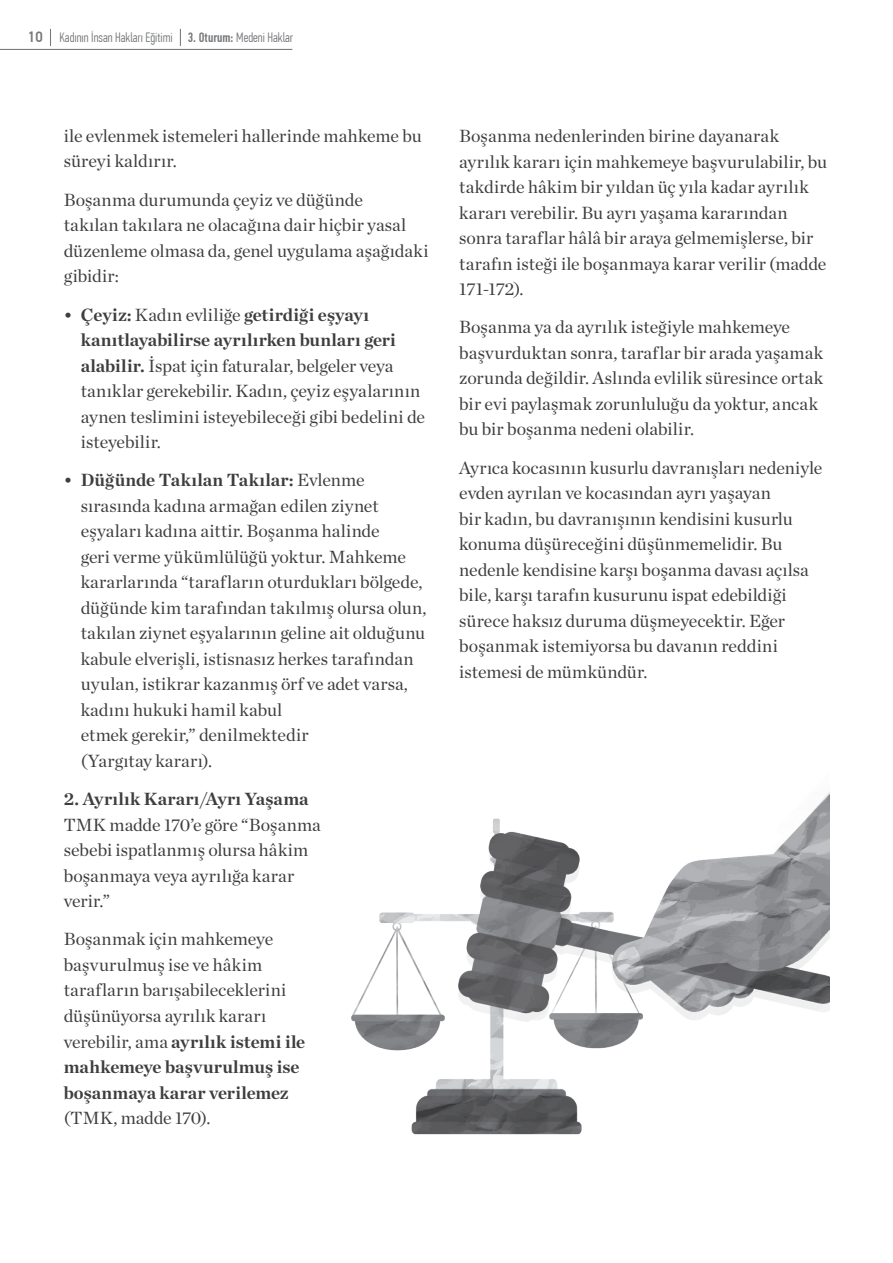
<style>
.page{position:relative;width:893px;height:1263px;background:#fff}
.page>*{position:absolute;margin:0;border:0;box-sizing:border-box;transform-origin:0 0}
.t1{font:18px/25.5px "Chronicle Deck";color:#3e3e3f}
.t2{font:700 18px "Chronicle Deck";letter-spacing:.015em;color:#3e3e3f}
.t3{font:300 13.5px "PF Din Text Comp Pro";color:#76787b}
.s1{font-family:"PF Din Text Pro";font-weight:500;font-size:15px}
.s2{font-weight:500}
.s3{font-weight:700}
</style>
<div class="page">
<svg style="left:180px;top:29px;width:1px;height:17px"></svg>
<svg style="left:50px;top:29px;width:1px;height:17px"></svg>
<hr style="left:0;top:49px;width:292px;height:1px;background:#76787b">
<img style="left:351px;top:792px;width:478px;height:343px">
<p class="t3" style="left:27px;top:29px;width:267px"><span class="s1">10</span> Kadının İnsan Hakları Eğitimi <span class="s2">3. Oturum:</span> Medeni Haklar</p>
<p class="t1" style="left:64px;top:122px;width:359px">ile evlenmek istemeleri hallerinde mahkeme bu süreyi kaldırır.</p>
<p class="t1" style="left:64px;top:186px;width:366px">Boşanma durumunda çeyiz ve düğünde<br>takılan takılara ne olacağına dair hiçbir yasal düzenleme olmasa da, genel uygulama aşağıdaki gibidir:</p>
<p class="t1" style="left:81px;top:300px;width:346px;text-indent:-17px"><span class="s3">• Çeyiz:</span> Kadın evliliğe <span class="s3">getirdiği eşyayı kanıtlayabilirse ayrılırken bunları geri alabilir.</span> İspat için faturalar, belgeler veya tanıklar gerekebilir. Kadın, çeyiz eşyalarının aynen teslimini isteyebileceği gibi bedelini de isteyebilir.</p>
<p class="t1" style="left:81px;top:466px;width:347px;text-indent:-17px"><span class="s3">• Düğünde Takılan Takılar:</span> Evlenme sırasında kadına armağan edilen ziynet eşyaları kadına aittir. Boşanma halinde<br>geri verme yükümlülüğü yoktur. Mahkeme kararlarında “tarafların oturdukları bölgede, düğünde kim tarafından takılmış olursa olun, takılan ziynet eşyalarının geline ait olduğunu kabule elverişli, istisnasız herkes tarafından uyulan, istikrar kazanmış örf ve adet varsa, kadını hukuki hamil kabul<br>etmek gerekir,” denilmektedir<br>(Yargıtay kararı).</p>
<p class="t2" style="left:64px;top:785px;width:246px">2. Ayrılık Kararı/Ayrı Yaşama</p>
<p class="t1" style="left:64px;top:811px;width:259px">TMK madde 170’e göre “Boşanma sebebi ispatlanmış olursa hâkim boşanmaya veya ayrılığa karar verir.”</p>
<p class="t1" style="left:64px;top:925px;width:243px">Boşanmak için mahkemeye başvurulmuş ise ve hâkim tarafların barışabileceklerini düşünüyorsa ayrılık kararı verebilir, ama <span class="s3">ayrılık istemi ile mahkemeye başvurulmuş ise boşanmaya karar verilemez</span></p>
<p class="t1" style="left:64px;top:1104px;width:148px">(TMK, madde 170).</p>
<p class="t1" style="left:459px;top:122px;width:369px">Boşanma nedenlerinden birine dayanarak ayrılık kararı için mahkemeye başvurulabilir, bu takdirde hâkim bir yıldan üç yıla kadar ayrılık kararı verebilir. Bu ayrı yaşama kararından sonra taraflar hâlâ bir araya gelmemişlerse, bir tarafın isteği ile boşanmaya karar verilir (madde 171-172).</p>
<p class="t1" style="left:459px;top:313px;width:365px">Boşanma ya da ayrılık isteğiyle mahkemeye başvurduktan sonra, taraflar bir arada yaşamak zorunda değildir. Aslında evlilik süresince ortak bir evi paylaşmak zorunluluğu da yoktur, ancak bu bir boşanma nedeni olabilir.</p>
<p class="t1" style="left:459px;top:454px;width:365px">Ayrıca kocasının kusurlu davranışları nedeniyle evden ayrılan ve kocasından ayrı yaşayan<br>bir kadın, bu davranışının kendisini kusurlu konuma düşüreceğini düşünmemelidir. Bu nedenle kendisine karşı boşanma davası açılsa bile, karşı tarafın kusurunu ispat edebildiği sürece haksız duruma düşmeyecektir. Eğer boşanmak istemiyorsa bu davanın reddini istemesi de mümkündür.</p>
</div>
